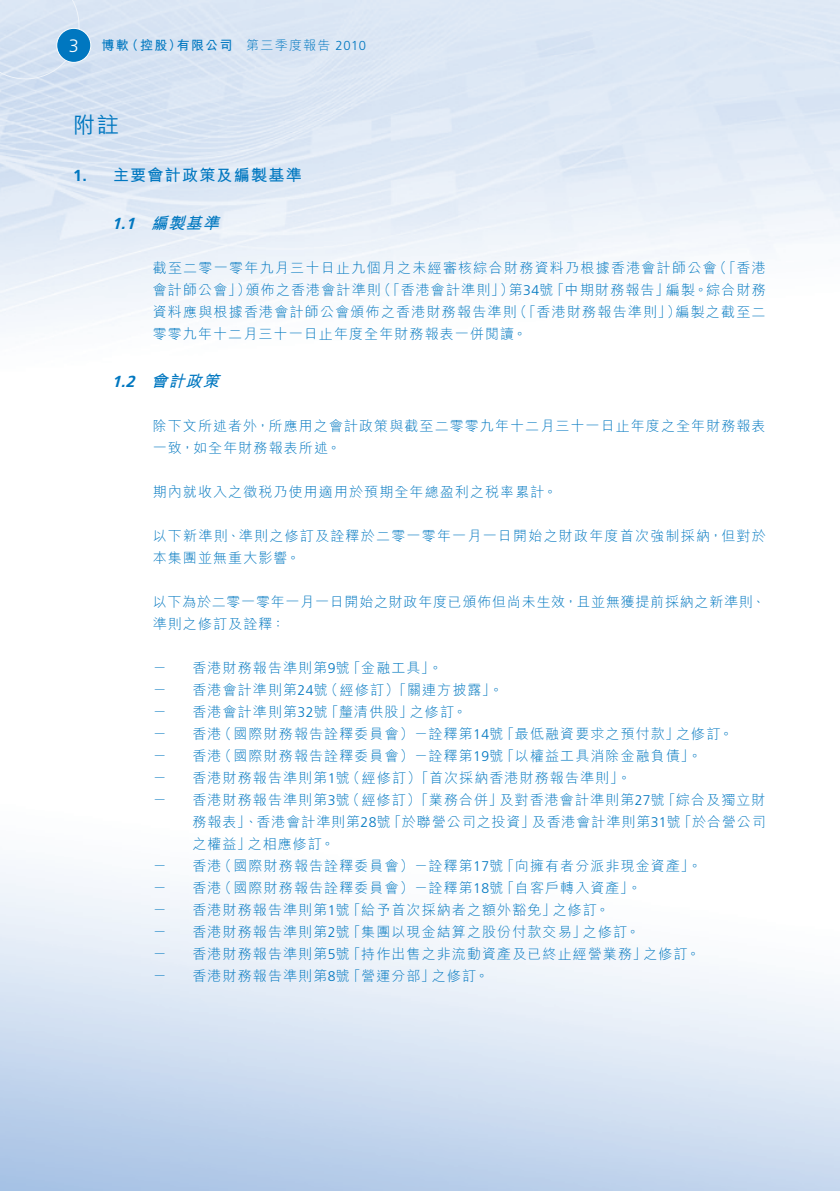
<style>
.page{position:relative;width:840px;height:1191px;background:#fff}
.page>*{position:absolute;margin:0;border:0;box-sizing:border-box;transform-origin:0 0}
.t1{font:500 22px "M Hei HK";color:#0077c0}
.t2{font:300 18px "Frutiger LT Std";color:#fff}
.t3{font:700 16px "M Hei HK";letter-spacing:.08em;color:#0077c0}
.t4{font:italic 700 16px "M Hei HK";color:#0077c0}
.t5{font:italic 700 16px "Frutiger LT Std";color:#0077c0}
.t6{font:700 16px "Frutiger LT Std";color:#0077c0}
.t7{font:300 14px/22px "M Hei HK";letter-spacing:.08em;color:#0077c0}
.t8{font:300 14px/22px "M Hei HK";letter-spacing:.055em;color:#0077c0}
.t9{font:300 13px "M Hei HK";letter-spacing:.095em;color:#0077c0}
.t10{font:700 13px "M Hei HK";letter-spacing:.09em;color:#0077c0}
.s1{font-family:"Frutiger LT Std"}
</style>
<div class="page">
<svg style="left:0;top:0;width:79px;height:79px;background:#d6e3f2"></svg>
<div style="left:57px;top:28px;width:34px;height:34px;background:#0077c0;border-radius:50%"></div>
<div style="left:56px;top:28px;width:35px;height:35px;border:1px solid #fff;border-radius:50%"></div>
<p class="t2" style="left:69px;top:36px;width:12px">3</p>
<p class="t10" style="left:125px;top:36px;width:58px">（控股）</p>
<p class="t10" style="left:177px;top:36px;width:57px">有限公司</p>
<p class="t10" style="left:102px;top:36px;width:29px">博軟</p>
<p class="t9" style="left:246px;top:39px;width:121px">第三季度報告 <span class="s1">2010</span></p>
<h1 class="t1" style="left:73px;top:109px;width:47px">附註</h1>
<p class="t3" style="left:113px;top:164px;width:190px">主要會計政策及編製基準</p>
<p class="t6" style="left:73px;top:166px;width:15px">1.</p>
<p class="t5" style="left:111px;top:214px;width:30px">1.1</p>
<p class="t5" style="left:111px;top:372px;width:30px">1.2</p>
<p class="t4" style="left:151px;top:212px;width:75px">編製基準</p>
<p class="t7" style="left:665px;top:257px;width:101px;text-indent:-513px">截至二零一零年九月三十日止九個月之未經審核綜合財務資料乃根據香港會計師公會<br>編製。綜合財務</p>
<p class="t7" style="left:712px;top:257px;width:54px">（「香港</p>
<p class="t7" style="left:153px;top:279px;width:100px">會計師公會」）</p>
<p class="t7" style="left:377px;top:279px;width:138px">（「香港會計準則」）</p>
<p class="t7" style="left:245px;top:279px;width:137px">頒佈之香港會計準則</p>
<p class="t7" style="left:508px;top:279px;width:46px">第<span class="s1">34</span>號</p>
<p class="t7" style="left:550px;top:279px;width:120px">「中期財務報告」</p>
<p class="t7" style="left:153px;top:301px;width:375px">資料應與根據香港會計師公會頒佈之香港財務報告準則零零九年十二月三十一日止年度全年財務報表一併閱讀。</p>
<p class="t4" style="left:151px;top:370px;width:75px">會計政策</p>
<p class="t7" style="left:512px;top:301px;width:169px">（「香港財務報告準則」）</p>
<p class="t7" style="left:675px;top:301px;width:92px">編製之截至二</p>
<p class="t7" style="left:153px;top:415px;width:614px">除下文所述者外，所應用之會計政策與截至二零零九年十二月三十一日止年度之全年財務報表一致，如全年財務報表所述。</p>
<p class="t7" style="left:153px;top:481px;width:405px">期內就收入之徵稅乃使用適用於預期全年總盈利之稅率累計。</p>
<p class="t7" style="left:153px;top:525px;width:614px">以下新準則、準則之修訂及詮釋於二零一零年一月一日開始之財政年度首次強制採納，但對於本集團並無重大影響。</p>
<p class="t8" style="left:153px;top:591px;width:614px">以下為於二零一零年一月一日開始之財政年度已頒佈但尚未生效，且並無獲提前採納之新準則、準則之修訂及詮釋：</p>
<p class="t7" style="left:346px;top:657px;width:97px">「金融工具。「</p>
<p class="t7" style="left:192px;top:657px;width:159px">香港財務報告準則第 號<span class="s1">9</span></p>
<p class="t7" style="left:153px;top:657px;width:15px">－</p>
<p class="t7" style="left:153px;top:679px;width:15px">－</p>
<p class="t7" style="left:153px;top:701px;width:15px">－</p>
<p class="t7" style="left:153px;top:723px;width:15px">－</p>
<p class="t7" style="left:153px;top:745px;width:15px">－</p>
<p class="t7" style="left:153px;top:767px;width:15px">－</p>
<p class="t7" style="left:153px;top:789px;width:15px">－</p>
<p class="t7" style="left:153px;top:855px;width:15px">－</p>
<p class="t7" style="left:153px;top:877px;width:15px">－</p>
<p class="t7" style="left:153px;top:899px;width:15px">－</p>
<p class="t7" style="left:153px;top:921px;width:15px">－</p>
<p class="t7" style="left:153px;top:943px;width:15px">－</p>
<p class="t7" style="left:153px;top:965px;width:15px">－</p>
<p class="t7" style="left:324px;top:679px;width:181px">（經修訂）「關連方披露。「</p>
<p class="t7" style="left:192px;top:679px;width:137px">香港會計準則第<span class="s1">24</span>號</p>
<p class="t7" style="left:192px;top:701px;width:137px">香港會計準則第<span class="s1">32</span>號</p>
<p class="t7" style="left:324px;top:701px;width:90px">「釐清供股」</p>
<p class="t7" style="left:409px;top:701px;width:58px">之修訂。</p>
<p class="t7" style="left:218px;top:723px;width:287px">（國際財務報告詮釋委員會）－詮釋第<span class="s1">14</span>號</p>
<p class="t7" style="left:500px;top:723px;width:180px">「最低融資要求之預付款」</p>
<p class="t7" style="left:675px;top:723px;width:58px">之修訂。</p>
<p class="t7" style="left:192px;top:723px;width:31px">香港</p>
<p class="t7" style="left:218px;top:745px;width:287px">（國際財務報告詮釋委員會）－詮釋第<span class="s1">19</span>號</p>
<p class="t7" style="left:500px;top:745px;width:203px">「以權益工具消除金融負債。「</p>
<p class="t7" style="left:192px;top:745px;width:31px">香港</p>
<p class="t7" style="left:346px;top:767px;width:286px">（經修訂）「首次採納香港財務報告準則。「</p>
<p class="t7" style="left:192px;top:767px;width:159px">香港財務報告準則第 號<span class="s1">1</span></p>
<p class="t7" style="left:346px;top:789px;width:158px">（經修訂）「業務合併」</p>
<p class="t7" style="left:192px;top:789px;width:159px">香港財務報告準則第 號<span class="s1">3</span></p>
<p class="t7" style="left:499px;top:789px;width:167px">及對香港會計準則第<span class="s1">27</span>號</p>
<p class="t7" style="left:661px;top:789px;width:105px">「綜合及獨立財</p>
<p class="t7" style="left:192px;top:811px;width:200px;text-align:center">務報表」、香港會計準則第<span class="s1">28</span>號之相應修訂。</p>
<p class="t7" style="left:531px;top:811px;width:151px">及香港會計準則第<span class="s1">31</span>號</p>
<p class="t7" style="left:677px;top:811px;width:90px">「於合營公司</p>
<p class="t7" style="left:387px;top:811px;width:149px">「於聯營公司之投資」</p>
<p class="t7" style="left:192px;top:833px;width:60px">之權益」</p>
<p class="t7" style="left:500px;top:855px;width:203px">「向擁有者分派非現金資產。「</p>
<p class="t7" style="left:218px;top:855px;width:287px">（國際財務報告詮釋委員會）－詮釋第<span class="s1">17</span>號</p>
<p class="t7" style="left:192px;top:855px;width:31px">香港</p>
<p class="t7" style="left:218px;top:877px;width:287px">（國際財務報告詮釋委員會）－詮釋第<span class="s1">18</span>號</p>
<p class="t7" style="left:500px;top:877px;width:142px">「自客戶轉入資產。「</p>
<p class="t7" style="left:192px;top:877px;width:31px">香港</p>
<p class="t7" style="left:346px;top:899px;width:210px">「給予首次採納者之額外豁免」</p>
<p class="t7" style="left:192px;top:899px;width:159px">香港財務報告準則第 號<span class="s1">1</span></p>
<p class="t7" style="left:552px;top:899px;width:58px">之修訂。</p>
<p class="t7" style="left:346px;top:921px;width:240px">「集團以現金結算之股份付款交易」</p>
<p class="t7" style="left:192px;top:921px;width:159px">香港財務報告準則第 號<span class="s1">2</span></p>
<p class="t7" style="left:582px;top:921px;width:58px">之修訂。</p>
<p class="t7" style="left:192px;top:943px;width:159px">香港財務報告準則第 號<span class="s1">5</span></p>
<p class="t7" style="left:346px;top:943px;width:301px">「持作出售之非流動資產及已終止經營業務」</p>
<p class="t7" style="left:643px;top:943px;width:58px">之修訂。</p>
<p class="t7" style="left:192px;top:965px;width:159px">香港財務報告準則第 號<span class="s1">8</span></p>
<p class="t7" style="left:346px;top:965px;width:90px">「營運分部」</p>
<p class="t7" style="left:431px;top:965px;width:58px">之修訂。</p>
</div>
